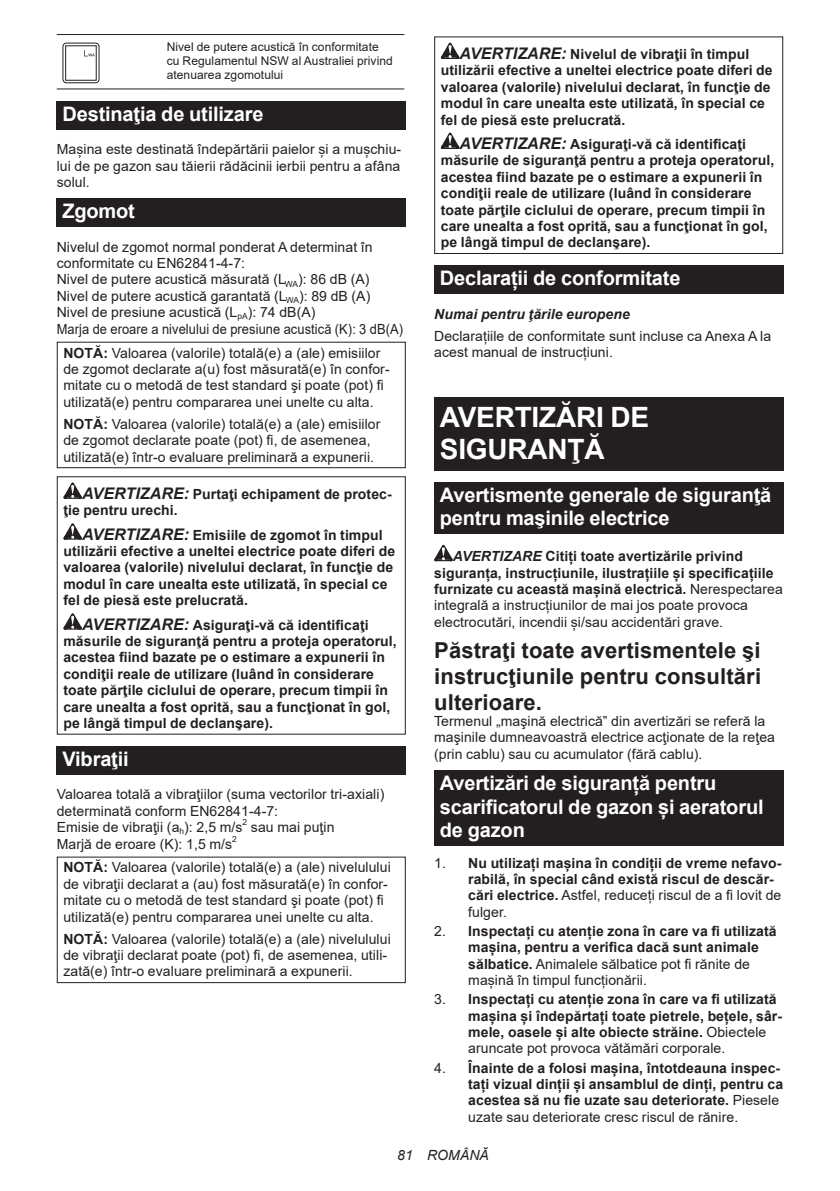
<style>
.page{position:relative;width:840px;height:1191px;background:#fff}
.page>*{position:absolute;margin:0;border:0;box-sizing:border-box;transform-origin:0 0}
.t1{font:700 28px/32.8px "Arial";letter-spacing:-.01em;color:#fff}
.t2{font:700 22px/25.8px "Arial";letter-spacing:.005em;color:#231f20;text-align:justify}
.t3{font:700 20px/23.4px "Arial";letter-spacing:-.01em;color:#fff}
.t4{font:700 14px/16.4px "Arial";letter-spacing:.005em;color:#231f20}
.t5{font:14px/16.4px "Arial";letter-spacing:.005em;color:#231f20}
.t6{font:italic 700 14px "Arial";letter-spacing:.005em;color:#231f20}
.t7{font:italic 14px "Arial";letter-spacing:.005em;color:#231f20}
.t8{font:12px/14px "Arial";letter-spacing:.005em;color:#231f20}
.t9{font:8.4px "Arial";color:#231f20}
.s1{font-weight:700}
.s2{font-style:italic;font-size:16px}
.s3{font-style:italic}
.s4{font-weight:400}
</style>
<div class="page">
<hr style="left:57px;top:34px;width:104px;height:1px;background:#231f20">
<hr style="left:161px;top:34px;width:243px;height:1px;background:#231f20">
<hr style="left:57px;top:88px;width:104px;height:1px;background:#231f20">
<hr style="left:161px;top:88px;width:243px;height:1px;background:#231f20">
<svg style="left:84px;top:50px;width:10px;height:6px"></svg>
<div style="left:65px;top:45px;width:31px;height:36px;border:1px solid #231f20"></div>
<div style="left:62px;top:43px;width:37px;height:40px;border:1px solid #231f20;border-radius:4px"></div>
<div style="left:57px;top:101px;width:348px;height:28px;background:#231f20"></div>
<div style="left:57px;top:198px;width:348px;height:29px;background:#231f20"></div>
<div style="left:57px;top:342px;width:348px;height:126px;border:1px solid #231f20"></div>
<svg style="left:63px;top:482px;width:19px;height:17px"></svg>
<svg style="left:63px;top:523px;width:19px;height:16px"></svg>
<svg style="left:63px;top:613px;width:19px;height:16px"></svg>
<div style="left:57px;top:476px;width:348px;height:258px;border:1px solid #231f20"></div>
<div style="left:57px;top:746px;width:348px;height:28px;background:#231f20"></div>
<div style="left:57px;top:856px;width:348px;height:127px;border:1px solid #231f20"></div>
<svg style="left:440px;top:43px;width:19px;height:16px"></svg>
<svg style="left:440px;top:133px;width:19px;height:16px"></svg>
<div style="left:434px;top:36px;width:348px;height:218px;border:1px solid #231f20"></div>
<div style="left:434px;top:265px;width:348px;height:29px;background:#231f20"></div>
<div style="left:434px;top:397px;width:348px;height:74px;background:#231f20"></div>
<div style="left:434px;top:482px;width:348px;height:52px;background:#231f20"></div>
<svg style="left:434px;top:545px;width:18px;height:16px"></svg>
<div style="left:434px;top:770px;width:348px;height:75px;background:#231f20"></div>
<p class="t8" style="left:167px;top:39px;width:227px">Nivel de putere acustică în conformitate cu Regulamentul NSW al Australiei privind atenuarea zgomotului</p>
<h3 class="t3" style="left:62px;top:102px;width:202px">Destinaţia de utilizare</h3>
<p class="t5" style="left:57px;top:141px;width:346px;text-align:justify">Mașina este destinată îndepărtării paielor și a mușchiu&shy;lui de pe gazon sau tăierii rădăcinii ierbii pentru a afâna solul.</p>
<h3 class="t3" style="left:62px;top:200px;width:74px">Zgomot</h3>
<p class="t5" style="left:57px;top:238px;width:347px">Nivelul de zgomot normal ponderat A determinat în conformitate cu EN62841-4-7:<br>Nivel de putere acustică măsurată (L<sub>WA</sub>): 86 dB (A)<br>Nivel de putere acustică garantată (L<sub>WA</sub>): 89 dB (A)<br>Nivel de presiune acustică (L<sub>pA</sub>): 74 dB(A)<br>Marja de eroare a nivelului de presiune acustică (K): 3 dB(A)</p>
<p class="t5" style="left:63px;top:344px;width:327px"><span class="s1">NOTĂ:</span> Valoarea (valorile) totală(e) a (ale) emisiilor de zgomot declarate a(u) fost măsurată(e) în confor&shy;mitate cu o metodă de test standard şi poate (pot) fi utilizată(e) pentru compararea unei unelte cu alta.</p>
<p class="t5" style="left:63px;top:415px;width:318px"><span class="s1">NOTĂ:</span> Valoarea (valorile) totală(e) a (ale) emisiilor de zgomot declarate poate (pot) fi, de asemenea, utilizată(e) într-o evaluare preliminară a expunerii.</p>
<p class="t4" style="left:63px;top:486px;width:329px;text-indent:19px"><span class="s2">AVERTIZARE:</span> Purtaţi echipament de protec&shy;ţie pentru urechi.</p>
<p class="t4" style="left:63px;top:527px;width:333px;text-indent:19px"><span class="s2">AVERTIZARE:</span> Emisiile de zgomot în timpul utilizării efective a uneltei electrice poate diferi de valoarea (valorile) nivelului declarat, în funcţie de modul în care unealta este utilizată, în special ce fel de piesă este prelucrată.</p>
<p class="t4" style="left:63px;top:616px;width:334px;text-indent:19px"><span class="s2">AVERTIZARE:</span> Asiguraţi-vă că identificaţi măsurile de siguranţă pentru a proteja operatorul, acestea fiind bazate pe o estimare a expunerii în condiţii reale de utilizare (luând în considerare toate părţile ciclului de operare, precum timpii în care unealta a fost oprită, sau a funcţionat în gol, pe lângă timpul de declanşare).</p>
<h3 class="t3" style="left:62px;top:747px;width:68px">Vibraţii</h3>
<p class="t5" style="left:57px;top:786px;width:329px">Valoarea totală a vibraţiilor (suma vectorilor tri-axiali) determinată conform EN62841-4-7:<br>Emisie de vibraţii (a<sub>h</sub>): 2,5 m/s</p>
<p class="t9" style="left:242px;top:816px;width:6px">2</p>
<p class="t5" style="left:251px;top:819px;width:85px">sau mai puţin</p>
<p class="t5" style="left:57px;top:835px;width:177px">Marjă de eroare (K): 1,5 m/s</p>
<p class="t9" style="left:232px;top:833px;width:6px">2</p>
<p class="t5" style="left:63px;top:859px;width:329px"><span class="s1">NOTĂ:</span> Valoarea (valorile) totală(e) a (ale) nivelulului de vibraţii declarat a (au) fost măsurată(e) în confor&shy;mitate cu o metodă de test standard şi poate (pot) fi utilizată(e) pentru compararea unei unelte cu alta.</p>
<p class="t5" style="left:63px;top:930px;width:329px"><span class="s1">NOTĂ:</span> Valoarea (valorile) totală(e) a (ale) nivelulului de vibraţii declarat poate (pot) fi, de asemenea, utili&shy;zată(e) într-o evaluare preliminară a expunerii.</p>
<p class="t4" style="left:440px;top:46px;width:333px;text-indent:19px"><span class="s2">AVERTIZARE:</span> Nivelul de vibraţii în timpul utilizării efective a uneltei electrice poate diferi de valoarea (valorile) nivelului declarat, în funcţie de modul în care unealta este utilizată, în special ce fel de piesă este prelucrată.</p>
<p class="t4" style="left:440px;top:136px;width:334px;text-indent:19px"><span class="s2">AVERTIZARE:</span> Asiguraţi-vă că identificaţi măsurile de siguranţă pentru a proteja operatorul, acestea fiind bazate pe o estimare a expunerii în condiţii reale de utilizare (luând în considerare toate părţile ciclului de operare, precum timpii în care unealta a fost oprită, sau a funcţionat în gol, pe lângă timpul de declanşare).</p>
<h3 class="t3" style="left:439px;top:267px;width:242px">Declarații de conformitate</h3>
<p class="t6" style="left:434px;top:304px;width:197px">Numai pentru ţările europene</p>
<p class="t5" style="left:434px;top:327px;width:338px">Declarațiile de conformitate sunt incluse ca Anexa A la acest manual de instrucțiuni.</p>
<h1 class="t1" style="left:439px;top:400px;width:211px">AVERTIZĂRI DE<br>SIGURANŢĂ</h1>
<h3 class="t3" style="left:439px;top:483px;width:333px">Avertismente generale de siguranţă pentru maşinile electrice</h3>
<p class="t4" style="left:434px;top:548px;width:350px;text-indent:19px"><span class="s3">AVERTIZARE</span> Citiți toate avertizările privind siguranța, instrucțiunile, ilustrațiile și specificațiile furnizate cu această mașină electrică. <span class="s4">Nerespectarea integrală a instrucțiunilor de mai jos poate provoca electrocutări, incendii și/sau accidentări grave.</span></p>
<h2 class="t2" style="left:434px;top:638px;width:328px">Păstraţi toate avertismentele şi instrucţiunile pentru consultări ulterioare.</h2>
<p class="t5" style="left:434px;top:713px;width:342px">Termenul „maşină electrică” din avertizări se referă la maşinile dumneavoastră electrice acţionate de la reţea (prin cablu) sau cu acumulator (fără cablu).</p>
<h3 class="t3" style="left:439px;top:771px;width:325px">Avertizări de siguranță pentru scarificatorul de gazon și aeratorul de gazon</h3>
<p class="t4" style="left:468px;top:854px;width:314px;text-indent:-34px"><span class="s4">1.</span> Nu utilizați mașina în condiții de vreme nefavo&shy;rabilă, în special când există riscul de descăr&shy;cări electrice. <span class="s4">Astfel, reduceți riscul de a fi lovit de fulger.</span></p>
<p class="t4" style="left:468px;top:923px;width:310px;text-indent:-34px"><span class="s4">2.</span> Inspectați cu atenție zona în care va fi utilizată mașina, pentru a verifica dacă sunt animale sălbatice. <span class="s4">Animalele sălbatice pot fi rănite de mașină în timpul funcționării.</span></p>
<p class="t4" style="left:468px;top:991px;width:315px;text-indent:-34px"><span class="s4">3.</span> Inspectați cu atenție zona în care va fi utilizată mașina și îndepărtați toate pietrele, bețele, sâr&shy;mele, oasele și alte obiecte străine. <span class="s4">Obiectele aruncate pot provoca vătămări corporale.</span></p>
<p class="t4" style="left:468px;top:1059px;width:316px;text-indent:-34px"><span class="s4">4.</span> Înainte de a folosi mașina, întotdeauna inspec&shy;tați vizual dinții și ansamblul de dinți, pentru ca acestea să nu fie uzate sau deteriorate. <span class="s4">Piesele uzate sau deteriorate cresc riscul de rănire.</span></p>
<p class="t7" style="left:397px;top:1146px;width:93px">81 ROMÂNĂ</p>
</div>
